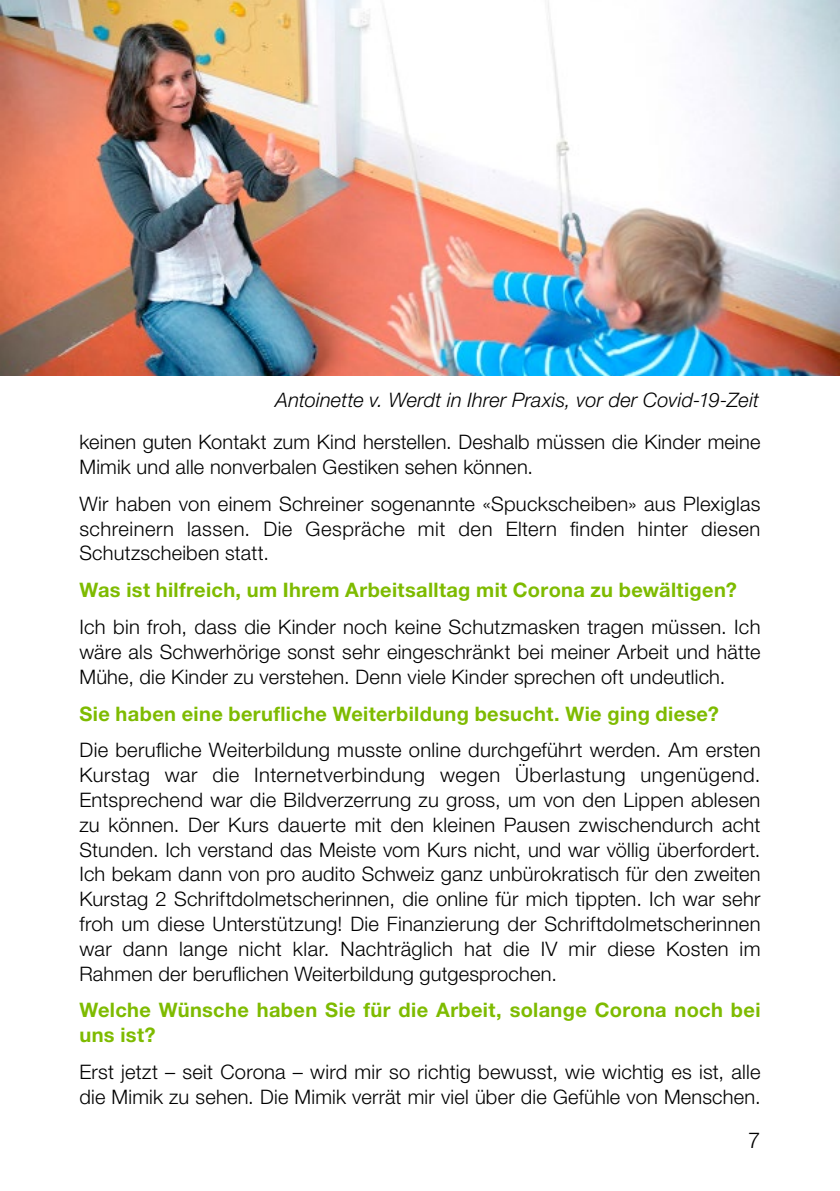
<style>
.page{position:relative;width:840px;height:1191px;background:#fff}
.page>*{position:absolute;margin:0;border:0;box-sizing:border-box;transform-origin:0 0}
.t1{font:300 22px "Helvetica Neue LT Pro";color:#000}
.Standard_10pt_mit_Ab{font:300 20px/24.8px "Helvetica Neue LT Pro";letter-spacing:.01em;color:#000;text-align:justify}
.Zwischentitel{font:700 20px/24.8px "Helvetica Neue LT Pro";letter-spacing:.02em;color:#7ebb00}
.Autor_Artikel{font:italic 300 20px "Helvetica Neue LT Pro";letter-spacing:.005em;color:#000}
</style>
<div class="page">
<img style="left:0;top:0;width:839px;height:375px">
<p class="Autor_Artikel" style="left:275px;top:387px;width:485px">Antoinette v. Werdt in Ihrer Praxis, vor der Covid-19-Zeit</p>
<p class="Standard_10pt_mit_Ab" style="left:79px;top:429px;width:682px">keinen guten Kontakt zum Kind herstellen. Deshalb müssen die Kinder meine<br>Mimik und alle nonverbalen Gestiken sehen können.</p>
<p class="Standard_10pt_mit_Ab" style="left:79px;top:491px;width:682px">Wir haben von einem Schreiner sogenannte «Spuckscheiben» aus Plexiglas schreinern lassen. Die Gespräche mit den Eltern finden hinter diesen Schutzscheiben statt.</p>
<p class="Zwischentitel" style="left:79px;top:577px;width:658px">Was ist hilfreich, um Ihrem Arbeitsalltag mit Corona zu bewältigen?</p>
<p class="Standard_10pt_mit_Ab" style="left:79px;top:614px;width:682px">Ich bin froh, dass die Kinder noch keine Schutzmasken tragen müssen. Ich wäre als Schwerhörige sonst sehr eingeschränkt bei meiner Arbeit und hätte Mühe, die Kinder zu verstehen. Denn viele Kinder sprechen oft undeutlich.</p>
<p class="Zwischentitel" style="left:79px;top:700px;width:640px">Sie haben eine berufliche Weiterbildung besucht. Wie ging diese?</p>
<p class="Standard_10pt_mit_Ab" style="left:79px;top:737px;width:682px">Die berufliche Weiterbildung musste online durchgeführt werden. Am ersten Kurstag war die Internetverbindung wegen Überlastung ungenügend.<br>Entsprechend war die Bildverzerrung zu gross, um von den Lippen ablesen zu können. Der Kurs dauerte mit den kleinen Pausen zwischendurch acht Stunden. Ich verstand das Meiste vom Kurs nicht, und war völlig überfordert.<br>Ich bekam dann von pro audito Schweiz ganz unbürokratisch für den zweiten Kurstag 2 Schriftdolmetscherinnen, die online für mich tippten. Ich war sehr froh um diese Unterstützung! Die Finanzierung der Schriftdolmetscherinnen war dann lange nicht klar. Nachträglich hat die IV mir diese Kosten im Rahmen der beruflichen Weiterbildung gutgesprochen.</p>
<p class="Zwischentitel" style="left:79px;top:997px;width:682px">Welche Wünsche haben Sie für die Arbeit, solange Corona noch bei uns ist?</p>
<p class="Standard_10pt_mit_Ab" style="left:79px;top:1059px;width:682px">Erst jetzt – seit Corona – wird mir so richtig bewusst, wie wichtig es ist, alle die Mimik zu sehen. Die Mimik verrät mir viel über die Gefühle von Menschen.</p>
<p class="t1" style="left:747px;top:1127px;width:14px">7</p>
</div>
